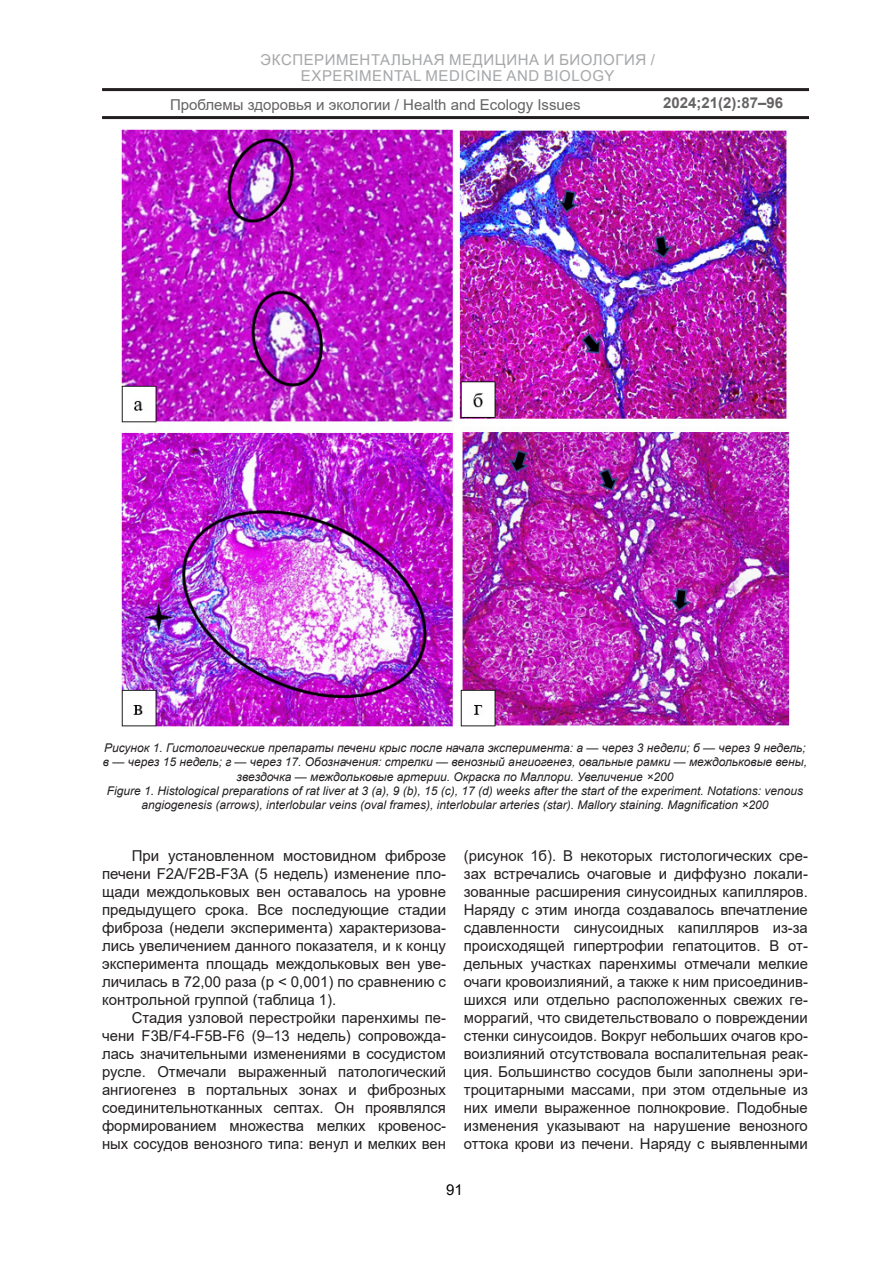
<style>
.page{position:relative;width:893px;height:1263px;background:#fff}
.page>*{position:absolute;margin:0;border:0;box-sizing:border-box;transform-origin:0 0}
.Текст{font:15px/18px "Arial";color:#231f20;text-align:justify}
.t1{font:15px/16.5px "Arial";letter-spacing:.035em;color:#808285;text-align:center}
.t2{font:700 15px "Arial";color:#231f20}
.t3{font:15px "Arial";color:#000}
.Рисунок{font:italic 12px/14.4px "Arial";color:#231f20;text-align:center}
</style>
<div class="page">
<hr style="left:102px;top:116px;width:707px;height:3px;background:#231f20">
<hr style="left:102px;top:88px;width:707px;height:3px;background:#231f20">
<img style="left:121px;top:129px;width:668px;height:600px">
<p class="t1" style="left:261px;top:51px;width:396px">ЭКСПЕРИМЕНТАЛЬНАЯ МЕДИЦИНА И БИОЛОГИЯ /<br>EXPERIMENTAL MEDICINE AND BIOLOGY</p>
<p class="Текст" style="left:170px;top:95px;width:412px">Проблемы здоровья и экологии / Health and Ecology Issues</p>
<p class="t2" style="left:663px;top:92px;width:122px">2024;21(2):87–96</p>
<p class="Рисунок" style="left:103px;top:740px;width:706px">Рисунок 1. Гистологические препараты печени крыс после начала эксперимента: а — через 3 недели; б — через 9 недель; в — через 15 недель; г — через 17. Обозначения: стрелки — венозный ангиогенез, овальные рамки — междольковые вены, звездочка — междольковые артерии. Окраска по Маллори. Увеличение ×200<br>Figure 1. Histological preparations of rat liver at 3 (a), 9 (b), 15 (c), 17 (d) weeks after the start of the experiment. Notations: venous angiogenesis (arrows), interlobular veins (oval frames), interlobular arteries (star). Mallory staining. Magnification ×200</p>
<p class="Текст" style="left:102px;top:847px;width:345px;text-indent:30px">При установленном мостовидном фиброзе печени F2А/F2В-F3А (5 недель) изменение пло&shy;щади междольковых вен оставалось на уровне предыдущего срока. Все последующие стадии фиброза (недели эксперимента) характеризова&shy;лись увеличением данного показателя, и к концу эксперимента площадь междольковых вен уве&shy;личилась в 72,00 раза (p &lt; 0,001) по сравнению с контрольной группой (таблица 1).</p>
<p class="Текст" style="left:102px;top:1009px;width:345px;text-indent:30px">Стадия узловой перестройки паренхимы пе&shy;чени F3В/F4-F5В-F6 (9–13 недель) сопровожда&shy;лась значительными изменениями в сосудистом русле. Отмечали выраженный патологический ангиогенез в портальных зонах и фиброзных соединительнотканных септах. Он проявлялся формированием множества мелких кровенос&shy;ных сосудов венозного типа: венул и мелких вен</p>
<p class="Текст" style="left:464px;top:847px;width:345px">(рисунок 1б). В некоторых гистологических сре&shy;зах встречались очаговые и диффузно локали&shy;зованные расширения синусоидных капилляров.<br>Наряду с этим иногда создавалось впечатление сдавленности синусоидных капилляров из-за происходящей гипертрофии гепатоцитов. В от&shy;дельных участках паренхимы отмечали мелкие очаги кровоизлияний, а также к ним присоединив&shy;шихся или отдельно расположенных свежих ге&shy;моррагий, что свидетельствовало о повреждении стенки синусоидов. Вокруг небольших очагов кро&shy;воизлияний отсутствовала воспалительная реак&shy;ция. Большинство сосудов были заполнены эри&shy;троцитарными массами, при этом отдельные из них имели выраженное полнокровие. Подобные изменения указывают на нарушение венозного оттока крови из печени. Наряду с выявленными</p>
<p class="t3" style="left:446px;top:1179px;width:18px">91</p>
</div>
